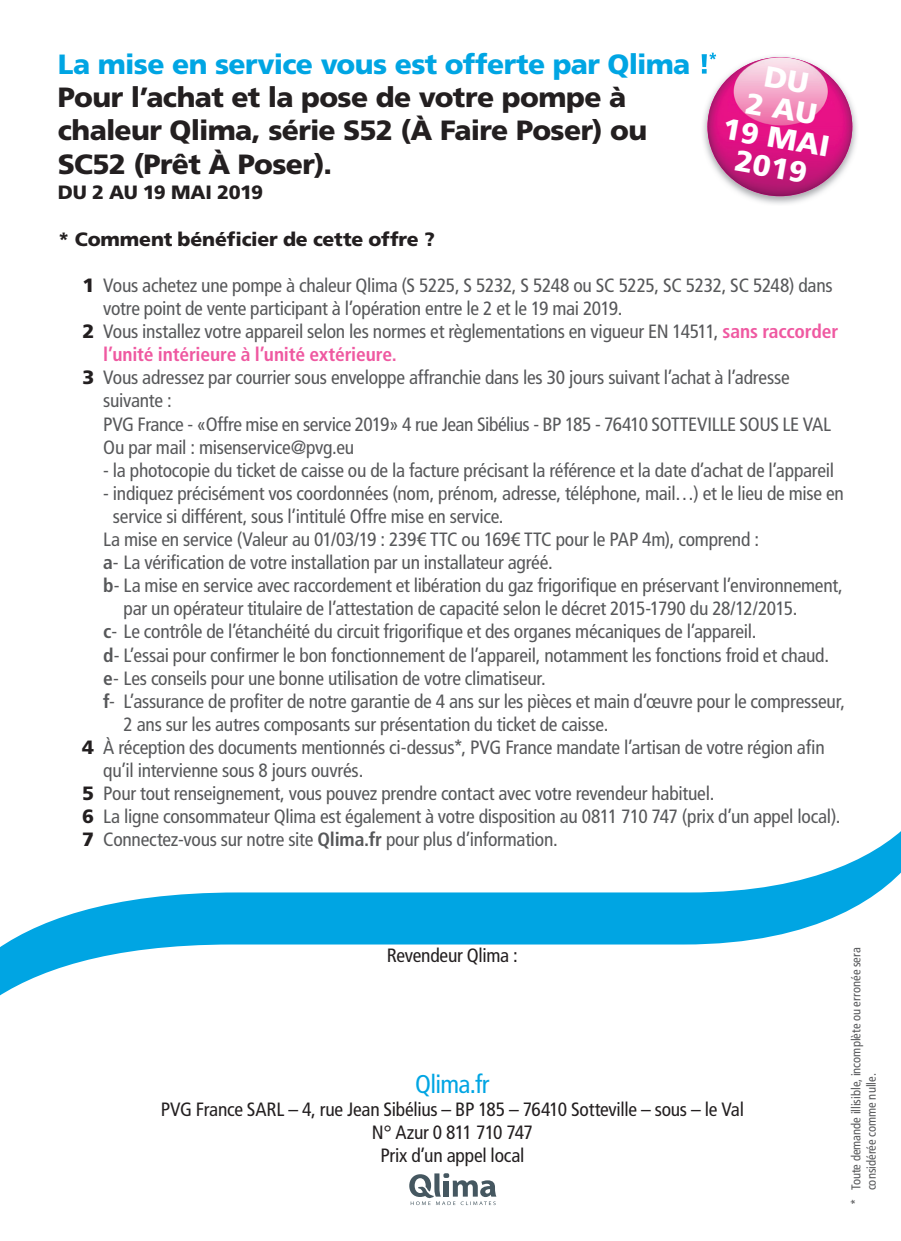
<style>
.page{position:relative;width:901px;height:1241px;background:#fff}
.page>*{position:absolute;margin:0;border:0;box-sizing:border-box;transform-origin:0 0}
.t1{font:900 29.4px/29.4px "Frutiger LT Std";color:#fff;text-align:center}
.t2{font:900 27.8px/33.4px "Frutiger LT Std";letter-spacing:-.025em;color:#231f20}
.t3{font:condensed 25.6px "Frutiger LT Std";letter-spacing:-.03em;color:#00a5e3}
.t4{font:condensed 19.2px "Frutiger LT Std";letter-spacing:-.015em;color:#57585a}
.t5{font:condensed 19.2px/23px "Frutiger LT Std";letter-spacing:-.015em;color:#231f20;text-align:center}
.t6{font:900 19.2px "Frutiger LT Std";letter-spacing:-.01em;color:#231f20}
.t7{font:700 condensed 19.2px "Frutiger LT Std";letter-spacing:-.01em;color:#ef59a1}
.t8{font:condensed 12.8px/15.2px "Frutiger LT Std";color:#57585a}
.s1{color:#00a5e3}
.s2{font-weight:900;font-stretch:normal;color:#231f20}
.s3{font-weight:700;color:#ef59a1}
.s4{font-weight:700}
</style>
<div class="page">
<svg style="left:0;top:832px;width:900px;height:164px"></svg>
<svg style="left:409px;top:1173px;width:87px;height:32px"></svg>
<img style="left:703px;top:54px;width:154px;height:150px">
<img style="left:701px;top:54px;width:5px;height:25px">
<svg style="left:709px;top:54px;width:7px;height:3px"></svg>
<img style="left:707px;top:57px;width:145px;height:139px">
<h2 class="t2" style="left:58px;top:47px;width:661px"><span class="s1">La mise en service vous est offerte par Qlima !</span><sup>* </sup>Pour l’achat et la pose de votre pompe à chaleur Qlima, série S52 (À Faire Poser) ou SC52 (Prêt À Poser).</h2>
<p class="t6" style="left:58px;top:181px;width:207px">DU 2 AU 19 MAI 2019</p>
<p class="t6" style="left:58px;top:227px;width:378px">* Comment bénéficier de cette offre ?</p>
<p class="t4" style="left:82px;top:274px;width:751px"><span class="s2">1</span> Vous achetez une pompe à chaleur Qlima (S 5225, S 5232, S 5248 ou SC 5225, SC 5232, SC 5248) dans</p>
<p class="t4" style="left:103px;top:297px;width:520px">votre point de vente participant à l’opération entre le 2 et le 19 mai 2019.</p>
<p class="t4" style="left:82px;top:320px;width:757px"><span class="s2">2</span> Vous installez votre appareil selon les normes et règlementations en vigueur EN 14511, <span class="s3">sans raccorder</span></p>
<p class="t7" style="left:103px;top:343px;width:295px">l’unité intérieure à l’unité extérieure.</p>
<p class="t4" style="left:82px;top:366px;width:708px"><span class="s2">3</span> Vous adressez par courrier sous enveloppe affranchie dans les 30 jours suivant l’achat à l’adresse</p>
<p class="t4" style="left:103px;top:389px;width:70px">suivante :</p>
<p class="t4" style="left:103px;top:413px;width:729px">PVG France - «Offre mise en service 2019» 4 rue Jean Sibélius - BP 185 - 76410 SOTTEVILLE SOUS LE VAL</p>
<p class="t4" style="left:103px;top:436px;width:252px">Ou par mail : misenservice@pvg.eu</p>
<p class="t4" style="left:103px;top:459px;width:732px">- la photocopie du ticket de caisse ou de la facture précisant la référence et la date d’achat de l’appareil</p>
<p class="t4" style="left:103px;top:482px;width:742px">- indiquez précisément vos coordonnées (nom, prénom, adresse, téléphone, mail…) et le lieu de mise en</p>
<p class="t4" style="left:113px;top:505px;width:392px">service si différent, sous l’intitulé Offre mise en service.</p>
<p class="t4" style="left:103px;top:528px;width:657px">La mise en service (Valeur au 01/03/19 : 239€ TTC ou 169€ TTC pour le PAP 4m), comprend :</p>
<p class="t4" style="left:103px;top:551px;width:451px"><span class="s4">a</span>- La vérification de votre installation par un installateur agréé.</p>
<p class="t4" style="left:103px;top:574px;width:741px"><span class="s4">b</span>- La mise en service avec raccordement et libération du gaz frigorifique en préservant l’environnement,</p>
<p class="t4" style="left:124px;top:597px;width:675px">par un opérateur titulaire de l’attestation de capacité selon le décret 2015-1790 du 28/12/2015.</p>
<p class="t4" style="left:103px;top:620px;width:654px"><span class="s4">c</span>- Le contrôle de l’étanchéité du circuit frigorifique et des organes mécaniques de l’appareil.</p>
<p class="t4" style="left:103px;top:644px;width:727px"><span class="s4">d</span>- L’essai pour confirmer le bon fonctionnement de l’appareil, notamment les fonctions froid et chaud.</p>
<p class="t4" style="left:103px;top:667px;width:444px"><span class="s4">e</span>- Les conseils pour une bonne utilisation de votre climatiseur.</p>
<p class="t4" style="left:103px;top:690px;width:743px"><span class="s4">f</span>- L’assurance de profiter de notre garantie de 4 ans sur les pièces et main d’œuvre pour le compresseur,</p>
<p class="t4" style="left:124px;top:713px;width:486px">2 ans sur les autres composants sur présentation du ticket de caisse.</p>
<p class="t4" style="left:82px;top:736px;width:743px"><span class="s2">4</span> À réception des documents mentionnés ci-dessus*, PVG France mandate l’artisan de votre région afin</p>
<p class="t4" style="left:103px;top:759px;width:261px">qu’il intervienne sous 8 jours ouvrés.</p>
<p class="t4" style="left:82px;top:782px;width:633px"><span class="s2">5</span> Pour tout renseignement, vous pouvez prendre contact avec votre revendeur habituel.</p>
<p class="t4" style="left:82px;top:805px;width:759px"><span class="s2">6</span> La ligne consommateur Qlima est également à votre disposition au 0811 710 747 (prix d’un appel local).</p>
<p class="t4" style="left:82px;top:828px;width:477px"><span class="s2">7</span> Connectez-vous sur notre site <span class="s4">Qlima.fr</span> pour plus d’information.</p>
<h1 class="t1" style="left:735px;top:56px;width:110px;rotate:10deg">DU<br>2 AU<br>19 MAI<br>2019</h1>
<p class="t5" style="left:387px;top:944px;width:132px">Revendeur Qlima :</p>
<h3 class="t3" style="left:415px;top:1069px;width:76px">Qlima.fr</h3>
<p class="t5" style="left:161px;top:1098px;width:584px">PVG France SARL – 4, rue Jean Sibélius – BP 185 – 76410 Sotteville – sous – le Val<br>N° Azur 0 811 710 747<br>Prix d’un appel local</p>
<p class="t8" style="left:848px;top:1190px;width:244px;text-indent:-15px;rotate:-90deg">* Toute demande illisible, incomplète ou erronée sera considérée comme nulle.</p>
</div>
